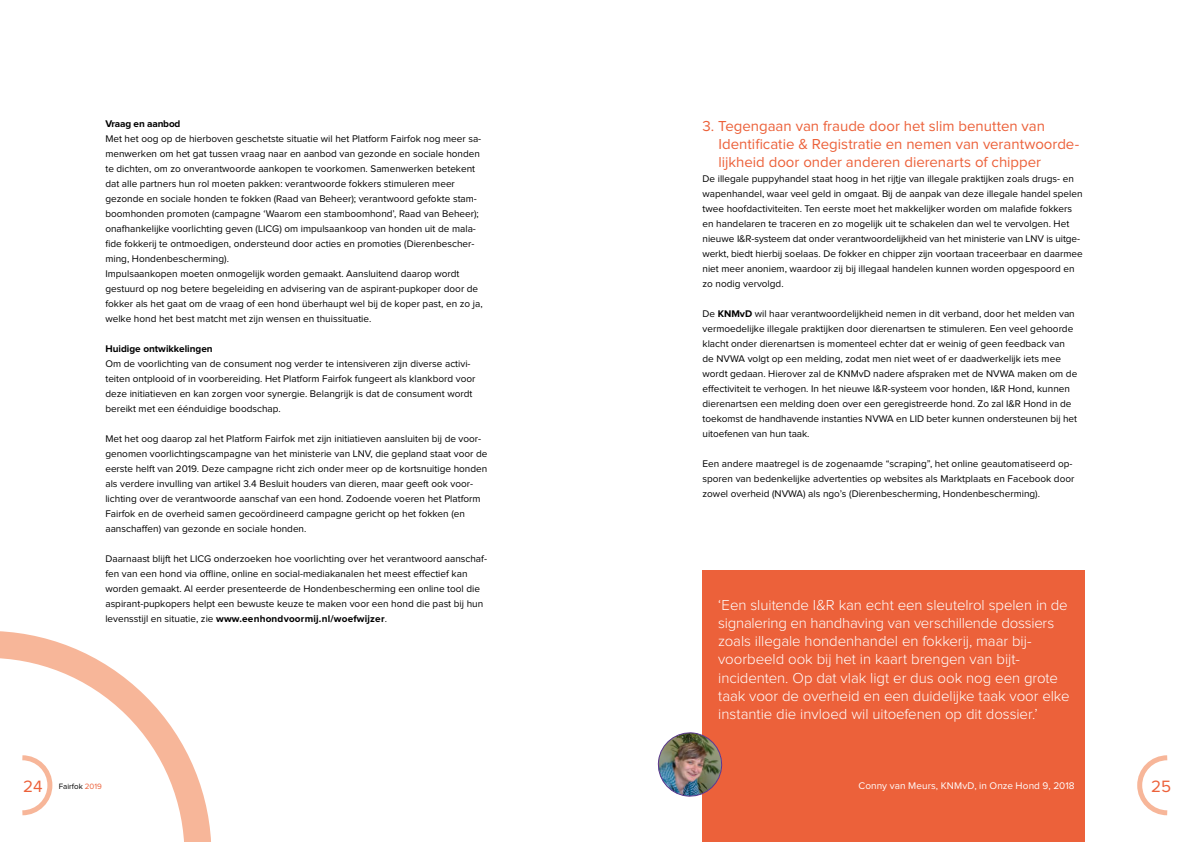
<style>
.page{position:relative;width:1191px;height:842px;background:#fff}
.page>*{position:absolute;margin:0;border:0;box-sizing:border-box;transform-origin:0 0}
.t1{font:17px "Proxima Nova";color:#ec613a}
.t2{font:300 15px/18.3px "Proxima Nova";letter-spacing:-.005em;color:#fff}
.t3{font:15px/18px "Proxima Nova";color:#ec613a}
.t4{font:10px/15px "Proxima Nova";color:#000}
.t5{font:10px "Proxima Nova";letter-spacing:.01em;color:#fff}
.t6{font:700 10px "Proxima Nova";color:#000}
.t7{font:8px "Proxima Nova";color:#000}
.s1{font-weight:700}
.s2{font-size:17px;color:#ec613a}
.s3{color:#ec613a}
</style>
<div class="page">
<svg style="left:0;top:631px;width:211px;height:211px"></svg>
<div style="left:702px;top:570px;width:383px;height:272px;background:#ec613a"></div>
<img style="left:657px;top:732px;width:66px;height:65px">
<svg style="left:1137px;top:755px;width:31px;height:61px"></svg>
<p class="t6" style="left:105px;top:119px;width:77px">Vraag en aanbod</p>
<p class="t4" style="left:105px;top:132px;width:379px">Met het oog op de hierboven geschetste situatie wil het Platform Fairfok nog meer sa&shy;menwerken om het gat tussen vraag naar en aanbod van gezonde en sociale honden te dichten, om zo onverantwoorde aankopen te voorkomen. Samenwerken betekent dat alle partners hun rol moeten pakken: verantwoorde fokkers stimuleren meer gezonde en sociale honden te fokken (Raad van Beheer); verantwoord gefokte stam&shy;boomhonden promoten (campagne ‘Waarom een stamboomhond’, Raad van Beheer); onafhankelijke voorlichting geven (LICG) om impulsaankoop van honden uit de mala&shy;fide fokkerij te ontmoedigen, ondersteund door acties en promoties (Dierenbescher&shy;ming, Hondenbescherming).<br>Impulsaankopen moeten onmogelijk worden gemaakt. Aansluitend daarop wordt gestuurd op nog betere begeleiding en advisering van de aspirant-pupkoper door de fokker als het gaat om de vraag of een hond überhaupt wel bij de koper past, en zo ja, welke hond het best matcht met zijn wensen en thuissituatie.</p>
<p class="t6" style="left:105px;top:344px;width:109px">Huidige ontwikkelingen</p>
<p class="t4" style="left:105px;top:357px;width:371px">Om de voorlichting van de consument nog verder te intensiveren zijn diverse activi&shy;teiten ontplooid of in voorbereiding. Het Platform Fairfok fungeert als klankbord voor deze initiatieven en kan zorgen voor synergie. Belangrijk is dat de consument wordt bereikt met een éénduidige boodschap.</p>
<p class="t4" style="left:105px;top:432px;width:383px">Met het oog daarop zal het Platform Fairfok met zijn initiatieven aansluiten bij de voor&shy;genomen voorlichtingscampagne van het ministerie van LNV, die gepland staat voor de eerste helft van 2019. Deze campagne richt zich onder meer op de kortsnuitige honden als verdere invulling van artikel 3.4 Besluit houders van dieren, maar geeft ook voor&shy;lichting over de verantwoorde aanschaf van een hond. Zodoende voeren het Platform Fairfok en de overheid samen gecoördineerd campagne gericht op het fokken (en aanschaffen) van gezonde en sociale honden.</p>
<p class="t4" style="left:105px;top:552px;width:383px">Daarnaast blijft het LICG onderzoeken hoe voorlichting over het verantwoord aanschaf&shy;fen van een hond via offline, online en social-mediakanalen het meest effectief kan worden gemaakt. Al eerder presenteerde de Hondenbescherming een online tool die aspirant-pupkopers helpt een bewuste keuze te maken voor een hond die past bij hun levensstijl en situatie, zie <span class="s1">www.eenhondvoormij.nl/woefwijzer</span>.</p>
<p class="t7" style="left:23px;top:782px;width:80px"><span class="s2">24</span> Fairfok <span class="s3">2019</span></p>
<h2 class="t3" style="left:718px;top:118px;width:362px;text-indent:-16px">3. Tegengaan van fraude door het slim benutten van<br>Identificatie &amp; Registratie en nemen van verantwoorde&shy;lijkheid door onder anderen dierenarts of chipper</h2>
<p class="t4" style="left:702px;top:172px;width:382px">De illegale puppyhandel staat hoog in het rijtje van illegale praktijken zoals drugs- en wapenhandel, waar veel geld in omgaat. Bij de aanpak van deze illegale handel spelen twee hoofdactiviteiten. Ten eerste moet het makkelijker worden om malafide fokkers en handelaren te traceren en zo mogelijk uit te schakelen dan wel te vervolgen. Het nieuwe I&amp;R-systeem dat onder verantwoordelijkheid van het ministerie van LNV is uitge&shy;werkt, biedt hierbij soelaas. De fokker en chipper zijn voortaan traceerbaar en daarmee niet meer anoniem, waardoor zij bij illegaal handelen kunnen worden opgespoord en zo nodig vervolgd.</p>
<p class="t4" style="left:702px;top:307px;width:376px">De <span class="s1">KNMvD</span> wil haar verantwoordelijkheid nemen in dit verband, door het melden van vermoedelijke illegale praktijken door dierenartsen te stimuleren. Een veel gehoorde klacht onder dierenartsen is momenteel echter dat er weinig of geen feedback van de NVWA volgt op een melding, zodat men niet weet of er daadwerkelijk iets mee wordt gedaan. Hierover zal de KNMvD nadere afspraken met de NVWA maken om de effectiviteit te verhogen. In het nieuwe I&amp;R-systeem voor honden, I&amp;R Hond, kunnen dierenartsen een melding doen over een geregistreerde hond. Zo zal I&amp;R Hond in de toekomst de handhavende instanties NVWA en LID beter kunnen ondersteunen bij het uitoefenen van hun taak.</p>
<p class="t4" style="left:702px;top:457px;width:373px">Een andere maatregel is de zogenaamde “scraping”, het online geautomatiseerd op&shy;sporen van bedenkelijke advertenties op websites als Marktplaats en Facebook door zowel overheid (NVWA) als ngo’s (Dierenbescherming, Hondenbescherming).</p>
<p class="t2" style="left:718px;top:596px;width:353px">‘Een sluitende I&amp;R kan echt een sleutelrol spelen in de signalering en handhaving van verschillende dossiers zoals illegale hondenhandel en fokkerij, maar bij&shy;voorbeeld ook bij het in kaart brengen van bijt&shy;incidenten. Op dat vlak ligt er dus ook nog een grote taak voor de overheid en een duidelijke taak voor elke instantie die invloed wil uitoefenen op dit dossier.’</p>
<p class="t5" style="left:858px;top:781px;width:218px">Conny van Meurs, KNMvD, in Onze Hond 9, 2018</p>
<h1 class="t1" style="left:1151px;top:779px;width:22px">25</h1>
</div>
